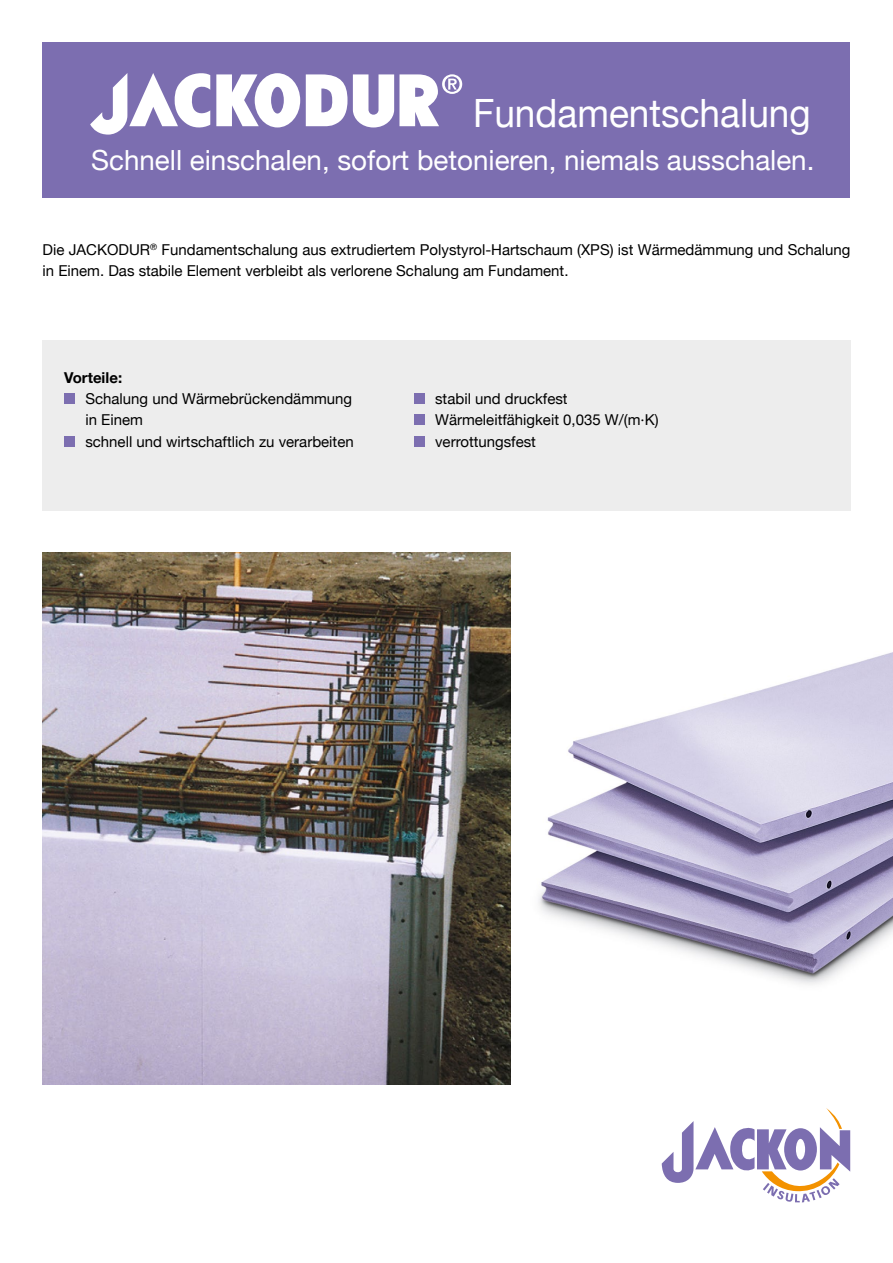
<style>
.page{position:relative;width:893px;height:1263px;background:#fff}
.page>*{position:absolute;margin:0;border:0;box-sizing:border-box;transform-origin:0 0}
.t1{font:39px "Helvetica Neue";color:#fff;scale:.95 1}
.t2{font:27.75px "Helvetica Neue";color:#fff}
.t3{font:15px/21.3px "Helvetica Neue";color:#000}
.t4{font:700 15px "Helvetica Neue";color:#000}
</style>
<div class="page">
<div style="left:42px;top:43px;width:808px;height:155px;background:#7c6eb0"></div>
<svg style="left:216px;top:73px;width:84px;height:54px"></svg>
<svg style="left:306px;top:74px;width:41px;height:52px"></svg>
<svg style="left:90px;top:73px;width:120px;height:62px"></svg>
<svg style="left:353px;top:74px;width:109px;height:53px"></svg>
<img style="left:538px;top:652px;width:355px;height:333px">
<img style="left:43px;top:553px;width:467px;height:531px">
<div style="left:42px;top:340px;width:808px;height:170px;background:#ededed"></div>
<svg style="left:662px;top:1108px;width:188px;height:94px"></svg>
<div style="left:64px;top:393px;width:11px;height:11px;background:#7c6eb0"></div>
<div style="left:64px;top:436px;width:11px;height:10px;background:#7c6eb0"></div>
<div style="left:414px;top:393px;width:10px;height:11px;background:#7c6eb0"></div>
<div style="left:414px;top:415px;width:10px;height:10px;background:#7c6eb0"></div>
<div style="left:414px;top:436px;width:10px;height:10px;background:#7c6eb0"></div>
<h1 class="t1" style="left:473px;top:84px;width:357px">Fundamentschalung</h1>
<h2 class="t2" style="left:91px;top:140px;width:725px">Schnell einschalen, sofort betonieren, niemals ausschalen.</h2>
<p class="t3" style="left:43px;top:240px;width:809px">Die JACKODUR<sup>®</sup> Fundamentschalung aus extrudiertem Polystyrol-Hartschaum (XPS) ist Wärmedämmung und Schalung in Einem. Das stabile Element verbleibt als verlorene Schalung am Fundament.</p>
<p class="t4" style="left:64px;top:366px;width:60px">Vorteile:</p>
<p class="t3" style="left:85px;top:389px;width:270px">Schalung und Wärmebrückendämmung in Einem<br>schnell und wirtschaftlich zu verarbeiten</p>
<p class="t3" style="left:435px;top:389px;width:225px">stabil und druckfest<br>Wärmeleitfähigkeit 0,035 W/(m·K) verrottungsfest</p>
</div>
